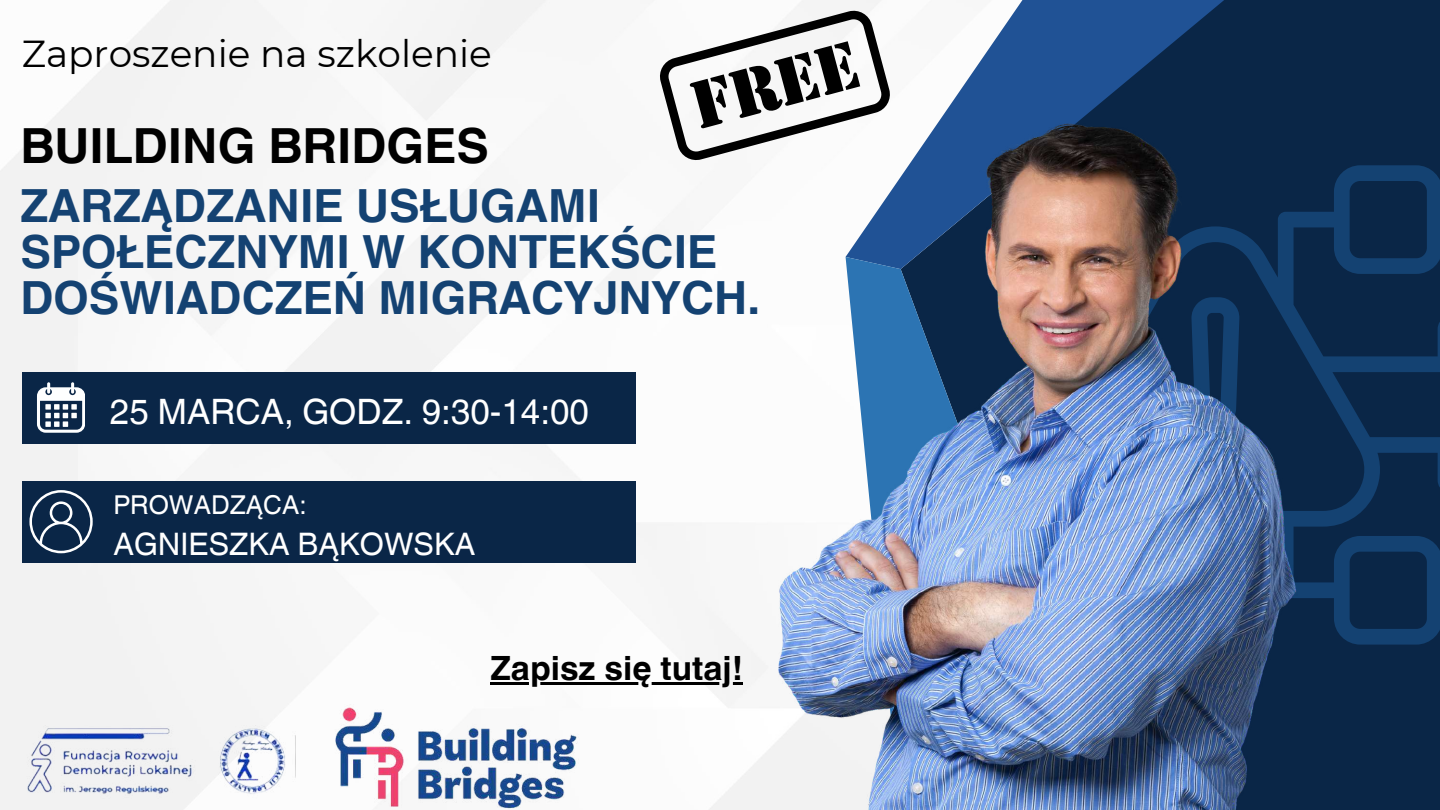
<style>
.page{position:relative;width:1440px;height:810px;background:#fff}
.page>*{position:absolute;margin:0;border:0;box-sizing:border-box;transform-origin:0 0}
.t1{font:700 48.4px "Helvetica World";color:#000}
.t2{font:700 45.7px/45.8px "Helvetica World";color:#144272}
.t3{font:37.5px "Montserrat";color:#000}
.t4{font:35px "Helvetica World";color:#fff}
.t5{font:700 33.4px "Helvetica World";color:#000}
.t6{font:31px "Helvetica World";color:#fff}
.t7{font:26px "Helvetica World";color:#fff}
</style>
<div class="page">
<img style="left:0;top:0;width:846px;height:810px">
<div style="left:1072px;top:0;width:368px;height:810px;background:#0a2647"></div>
<svg style="left:846px;top:0;width:378px;height:124px;fill:#205295"></svg>
<svg style="left:1301px;top:165px;width:139px;height:480px"></svg>
<img style="left:778px;top:124px;width:523px;height:686px">
<div style="left:22px;top:372px;width:614px;height:71px;background:#0a2647"></div>
<img style="left:22px;top:714px;width:273px;height:96px">
<img style="left:320px;top:695px;width:272px;height:115px">
<svg style="left:37px;top:382px;width:48px;height:51px"></svg>
<div style="left:22px;top:481px;width:614px;height:82px;background:#0a2647"></div>
<svg style="left:29px;top:490px;width:63px;height:63px"></svg>
<svg style="left:660px;top:11px;width:230px;height:149px"></svg>
<hr style="left:491px;top:682px;width:252px;height:3px;background:#000">
<p class="t3" style="left:22px;top:30px;width:472px">Zaproszenie na szkolenie</p>
<p class="t1" style="left:20px;top:107px;width:470px">BUILDING BRIDGES</p>
<p class="t2" style="left:20px;top:179px;width:741px">ZARZĄDZANIE USŁUGAMI<br>SPOŁECZNYMI W KONTEKŚCIE<br>DOŚWIADCZEŃ MIGRACYJNYCH.</p>
<p class="t4" style="left:110px;top:391px;width:481px">25 MARCA, GODZ. 9:30-14:00</p>
<p class="t7" style="left:113px;top:490px;width:195px">PROWADZĄCA:</p>
<p class="t6" style="left:113px;top:526px;width:364px">AGNIESZKA BĄKOWSKA</p>
<p class="t5" style="left:491px;top:641px;width:254px">Zapisz się tutaj!</p>
</div>
